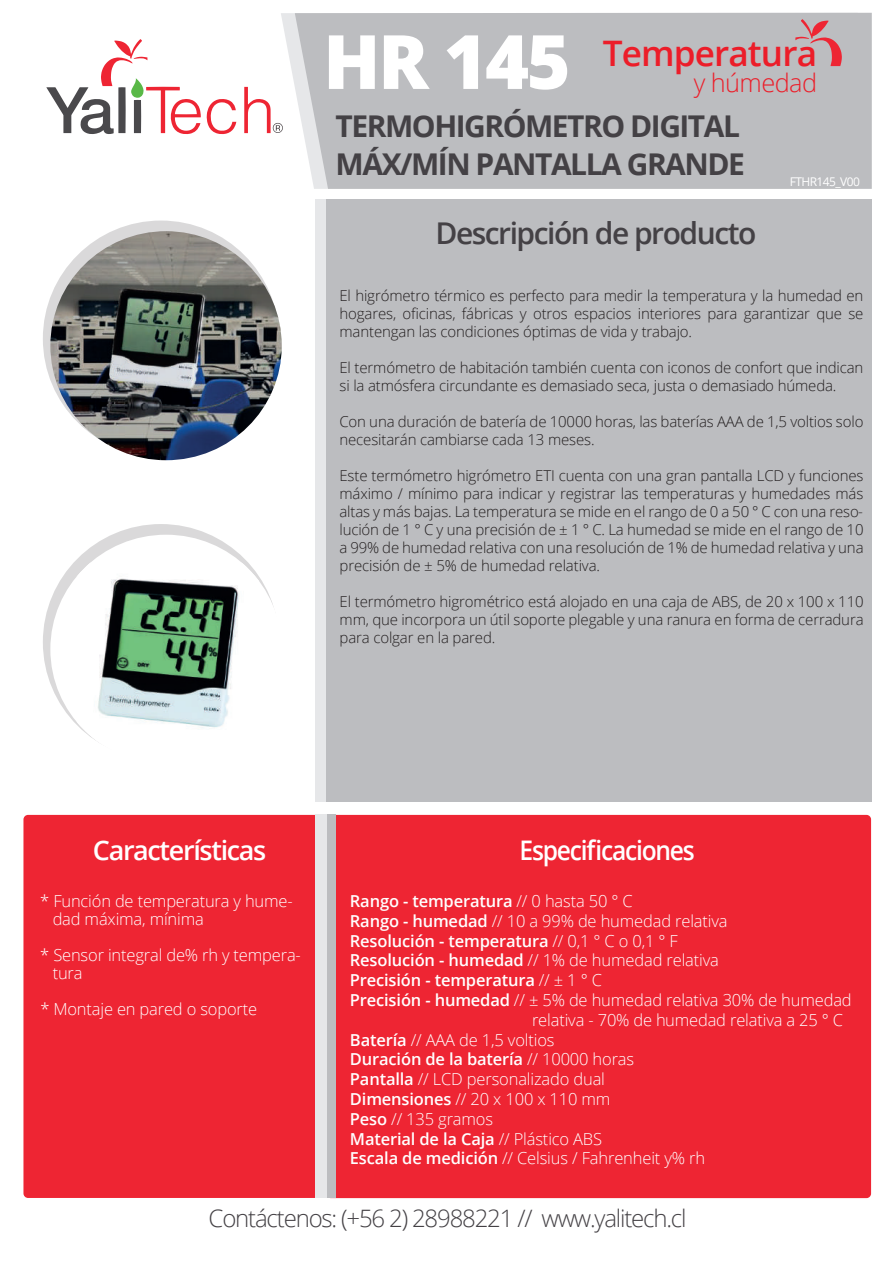
<style>
.page{position:relative;width:893px;height:1263px;background:#fff}
.page>*{position:absolute;margin:0;border:0;box-sizing:border-box;transform-origin:0 0}
.t1{font:800 75px "Open Sans";color:#fff}
.t2{font:600 35.1px "Open Sans";letter-spacing:-.025em;color:#ec1d29}
.t3{font:700 30px/37.5px "Open Sans";letter-spacing:-.05em;color:#444145}
.t4{font:600 30px "Open Sans";letter-spacing:-.05em;color:#444145}
.t5{font:600 27px "Open Sans";letter-spacing:-.05em;color:#fff;scale:.91 1}
.t6{font:600 27px "Open Sans";letter-spacing:-.05em;color:#fff}
.t7{font:300 25.35px "Open Sans";letter-spacing:-.025em;color:#ec1d29}
.t8{font:300 24px "Open Sans";letter-spacing:-.05em;color:#444145}
.t9{font:300 16.5px/18px "Open Sans";letter-spacing:-.01em;color:#fff}
.t10{font:600 16.5px "Open Sans";letter-spacing:-.01em;color:#fff}
.t11{font:300 15px/18px "Open Sans";letter-spacing:-.01em;color:#231f20;text-align:justify}
.t12{font:12px "Open Sans";letter-spacing:-.05em;color:#fff}
.s1{font-weight:300}
.s2{font-weight:600}
</style>
<div class="page">
<div style="left:315px;top:200px;width:555px;height:602px;background:#e6e7e9"></div>
<div style="left:327px;top:200px;width:545px;height:602px;background:#bcbdc0"></div>
<svg style="left:281px;top:13px;width:14px;height:73px"></svg>
<div style="left:295px;top:13px;width:577px;height:176px;background:#bcbdc0"></div>
<div style="left:23px;top:815px;width:303px;height:383px;background:#ee2533;border-radius:5px"></div>
<div style="left:326px;top:815px;width:545px;height:383px;background:#ee2533;border-radius:5px"></div>
<img style="left:50px;top:231px;width:232px;height:229px">
<div style="left:43px;top:524px;width:236px;height:236px;background:#dad9da;border-radius:50%"></div>
<svg style="left:50px;top:535px;width:229px;height:225px;fill:#fff"></svg>
<img style="left:77px;top:563px;width:182px;height:182px">
<div style="left:315px;top:815px;width:16px;height:383px;background:#e6e7e9"></div>
<div style="left:327px;top:815px;width:9px;height:383px;background:#bcbdc0"></div>
<svg style="left:207px;top:99px;width:29px;height:35px"></svg>
<svg style="left:46px;top:39px;width:155px;height:95px"></svg>
<svg style="left:244px;top:87px;width:39px;height:46px"></svg>
<svg style="left:795px;top:19px;width:47px;height:47px;background:#c69ba1"></svg>
<h1 class="t1" style="left:323px;top:5px;width:249px">HR 145</h1>
<h2 class="t2" style="left:603px;top:30px;width:216px">Temperatura</h2>
<h3 class="t7" style="left:694px;top:65px;width:125px">y húmedad</h3>
<h3 class="t3" style="left:336px;top:107px;width:411px">TERMOHIGRÓMETRO DIGITAL<br>MÁX/MÍN PANTALLA GRANDE</h3>
<h3 class="t4" style="left:435px;top:213px;width:322px">Descripción de producto</h3>
<p class="t12" style="left:790px;top:173px;width:71px">FTHR145_V00</p>
<p class="t11" style="left:339px;top:286px;width:525px">El higrómetro térmico es perfecto para medir la temperatura y la humedad en hogares, oficinas, fábricas y otros espacios interiores para garantizar que se mantengan las condiciones óptimas de vida y trabajo.</p>
<p class="t11" style="left:339px;top:358px;width:525px">El termómetro de habitación también cuenta con iconos de confort que indican si la atmósfera circundante es demasiado seca, justa o demasiado húmeda.</p>
<p class="t11" style="left:339px;top:412px;width:525px">Con una duración de batería de 10000 horas, las baterías AAA de 1,5 voltios solo necesitarán cambiarse cada 13 meses.</p>
<p class="t11" style="left:339px;top:466px;width:526px">Este termómetro higrómetro ETI cuenta con una gran pantalla LCD y funciones máximo / mínimo para indicar y registrar las temperaturas y humedades más altas y más bajas. La temperatura se mide en el rango de 0 a 50 ° C con una reso&shy;lución de 1 ° C y una precisión de ± 1 ° C. La humedad se mide en el rango de 10 a 99% de humedad relativa con una resolución de 1% de humedad relativa y una precisión de ± 5% de humedad relativa.</p>
<p class="t11" style="left:340px;top:592px;width:526px">El termómetro higrométrico está alojado en una caja de ABS, de 20 x 100 x 110 mm, que incorpora un útil soporte plegable y una ranura en forma de cerradura para colgar en la pared.</p>
<h3 class="t6" style="left:93px;top:831px;width:175px">Características</h3>
<p class="t9" style="left:53px;top:891px;width:242px;text-indent:-12px">* Función de temperatura y hume&shy;dad máxima, mínima</p>
<p class="t9" style="left:53px;top:945px;width:250px;text-indent:-12px">* Sensor integral de% rh y tempera&shy;tura</p>
<p class="t9" style="left:40px;top:999px;width:218px">* Montaje en pared o soporte</p>
<h3 class="t5" style="left:519px;top:831px;width:194px">Especificaciones</h3>
<p class="t10" style="left:350px;top:890px;width:284px">Rango - temperatura <span class="s1">// 0 hasta 50 ° C</span></p>
<p class="t9" style="left:350px;top:911px;width:379px"><span class="s2">Rango - humedad</span> // 10 a 99% de humedad relativa</p>
<p class="t10" style="left:350px;top:929px;width:330px">Resolución - temperatura <span class="s1">// 0,1 ° C o 0,1 ° F</span></p>
<p class="t9" style="left:350px;top:951px;width:370px"><span class="s2">Resolución - humedad</span> // 1% de humedad relativa</p>
<p class="t10" style="left:350px;top:969px;width:254px">Precisión - temperatura <span class="s1">// ± 1 ° C</span></p>
<p class="t9" style="left:350px;top:990px;width:503px"><span class="s2">Precisión - humedad</span> // ± 5% de humedad relativa 30% de humedad</p>
<p class="t9" style="left:532px;top:1010px;width:313px">relativa - 70% de humedad relativa a 25 ° C</p>
<p class="t9" style="left:350px;top:1030px;width:206px"><span class="s2">Batería</span> // AAA de 1,5 voltios</p>
<p class="t10" style="left:350px;top:1048px;width:286px">Duración de la batería <span class="s1">// 10000 horas</span></p>
<p class="t9" style="left:350px;top:1070px;width:257px"><span class="s2">Pantalla</span> // LCD personalizado dual</p>
<p class="t9" style="left:350px;top:1089px;width:262px"><span class="s2">Dimensiones</span> // 20 x 100 x 110 mm</p>
<p class="t9" style="left:350px;top:1109px;width:145px"><span class="s2">Peso</span> // 135 gramos</p>
<p class="t10" style="left:350px;top:1127px;width:254px">Material de la Caja <span class="s1">// Plástico ABS</span></p>
<p class="t9" style="left:350px;top:1149px;width:357px"><span class="s2">Escala de medición</span> // Celsius / Fahrenheit y% rh</p>
<h3 class="t8" style="left:209px;top:1201px;width:479px">Contáctenos: (+56 2) 28988221 // www.yalitech.cl</h3>
</div>
